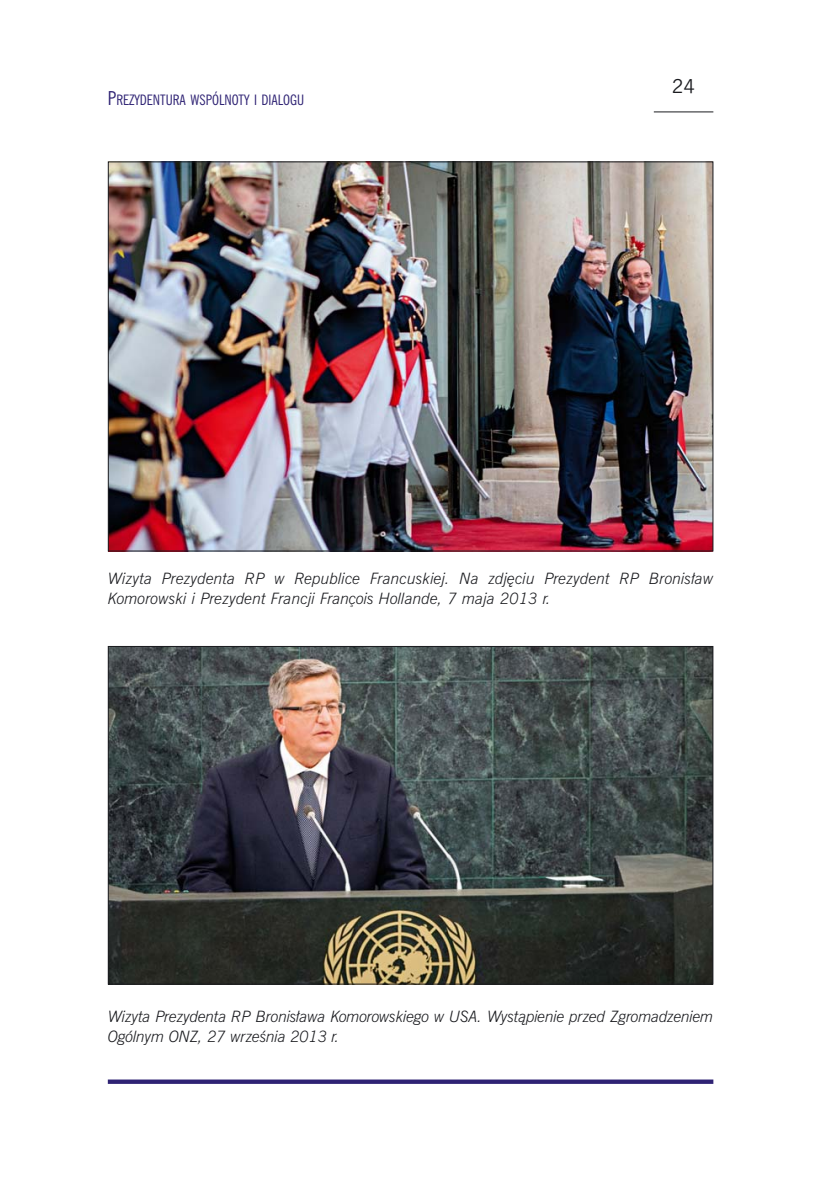
<style>
.page{position:relative;width:819px;height:1191px;background:#fff}
.page>*{position:absolute;margin:0;border:0;box-sizing:border-box;transform-origin:0 0}
.t1{font:19.25px "News Gothic PL";color:#1b1c20}
.t2{font:italic 300 15.75px/20.1px "News Gothic PL";letter-spacing:-.015em;color:#1b1c20}
.t3{font:condensed 14.35px "News Gothic PL";color:#2f2374}
.s1{font-size:19.25px}
.s2{font-family:"Helvetica Neue LT";font-weight:100}
</style>
<div class="page">
<img style="left:107px;top:111px;width:607px;height:973px">
<p class="t3" style="left:108px;top:95px;width:198px"><span class="s1">P</span>REZYDENTURA WSPÓLNOTY I DIALOGU</p>
<p class="t1" style="left:672px;top:80px;width:25px">24</p>
<p class="t2" style="left:108px;top:570px;width:607px">Wizyta Prezydenta RP w Republice Francuskiej. Na zdj´ciu Prezydent RP Bronis∏aw<br>Komorowski i Prezydent Francji Franc<span class="s2">¸</span> ois Hollande, 7 maja 2013 r.</p>
<p class="t2" style="left:108px;top:1007px;width:607px">Wizyta Prezydenta RP Bronis∏awa Komorowskiego w USA. Wystàpienie przed Zgromadzeniem<br>Ogólnym ONZ, 27 wrzeÊnia 2013 r.</p>
</div>
